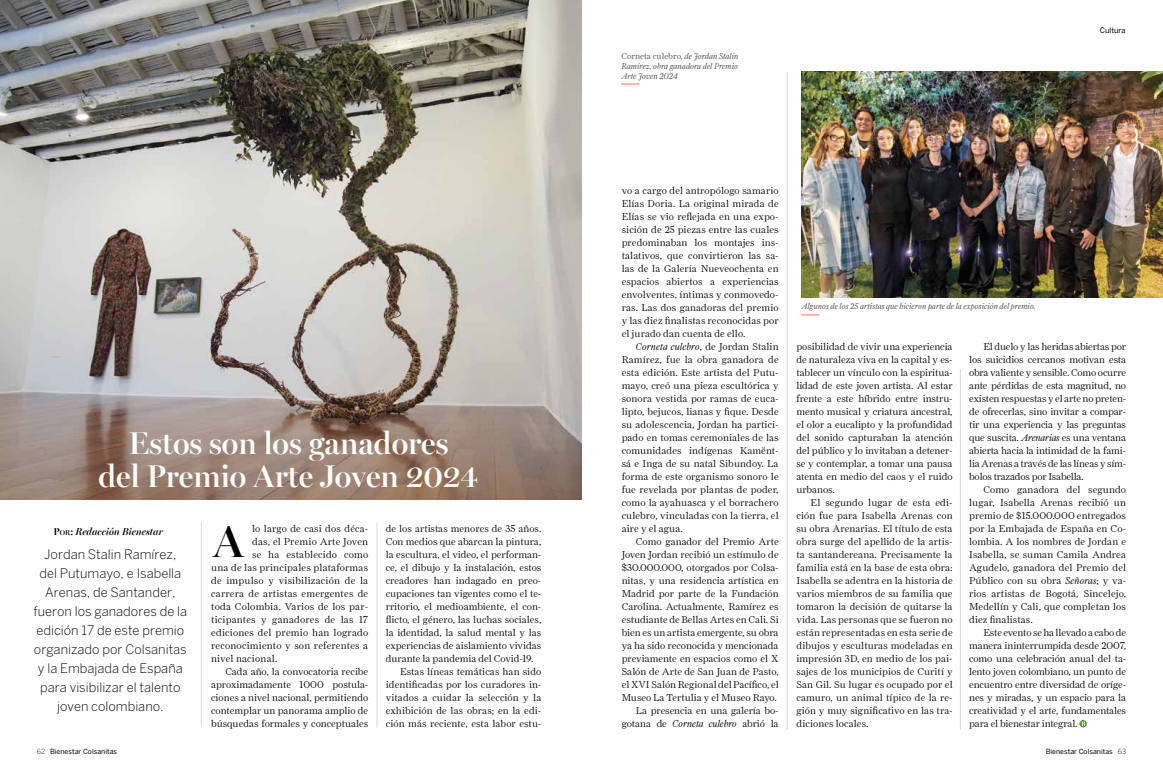
<style>
.page{position:relative;width:1163px;height:780px;background:#fff}
.page>*{position:absolute;margin:0;border:0;box-sizing:border-box;transform-origin:0 0}
.t1{font:600 45px "Miller Banner";color:#000}
.t2{font:600 31.4px/32.9px "Miller Banner";color:#fff;text-align:center}
.t3{font:300 13px/19px "Benton Sans";color:#000;text-align:center}
.t4{font:300 10px/13px "Farnham Display";color:#000;text-align:justify}
.t5{font:300 10px "Farnham Display";letter-spacing:.02em;color:#000}
.t6{font:italic 600 10px "Miller Banner";color:#000}
.t7{font:italic 300 8.5px/10px "Farnham Display";color:#4a4a49;text-align:justify}
.t8{font:7.5px "Benton Sans";color:#000}
.t9{font:7px "Benton Sans";color:#000}
.s1{font-style:normal}
.s2{font-style:normal;font-size:7px}
.s3{font-style:italic}
.s4{font-weight:300}
</style>
<div class="page">
<img style="left:0;top:0;width:581px;height:499px">
<hr style="left:787px;top:72px;width:1px;height:657px;background:#dadada">
<hr style="left:376px;top:522px;width:1px;height:205px;background:#dadada">
<hr style="left:201px;top:522px;width:1px;height:205px;background:#dadada">
<hr style="left:960px;top:369px;width:1px;height:360px;background:#dadada">
<img style="left:801px;top:72px;width:361px;height:225px">
<svg style="left:1079px;top:720px;width:7px;height:7px"></svg>
<svg style="left:1080px;top:721px;width:4px;height:4px"></svg>
<svg style="left:621px;top:84px;width:18px;height:1px"></svg>
<svg style="left:801px;top:314px;width:18px;height:1px"></svg>
<h2 class="t2" style="left:98px;top:426px;width:381px">Estos son los ganadores<br>del Premio Arte Joven 2024</h2>
<p class="t6" style="left:54px;top:525px;width:111px"><span class="s1">P</span><span class="s2">or</span><span class="s1">:</span> Redacción Bienestar</p>
<p class="t4" style="left:386px;top:522px;width:157px">de los artistas menores de 35 años.</p>
<p class="t4" style="left:386px;top:535px;width:157px">Con medios que abarcan la pintura,</p>
<p class="t4" style="left:386px;top:548px;width:157px">la escultura, el video, el performan-</p>
<p class="t4" style="left:386px;top:561px;width:157px">ce, el dibujo y la instalación, estos</p>
<p class="t4" style="left:386px;top:574px;width:157px">creadores han indagado en preo-</p>
<p class="t4" style="left:386px;top:587px;width:157px">cupaciones tan vigentes como el te-</p>
<p class="t4" style="left:386px;top:600px;width:157px">rritorio, el medioambiente, el con-</p>
<p class="t4" style="left:386px;top:613px;width:157px">flicto, el género, las luchas sociales,</p>
<p class="t4" style="left:386px;top:626px;width:157px">la identidad, la salud mental y las</p>
<p class="t4" style="left:386px;top:639px;width:157px">experiencias de aislamiento vividas</p>
<p class="t4" style="left:386px;top:652px;width:149px">durante la pandemia del Covid-19.</p>
<p class="t4" style="left:400px;top:665px;width:143px">Estas líneas temáticas han sido</p>
<p class="t4" style="left:386px;top:678px;width:157px">identificadas por los curadores in-</p>
<p class="t4" style="left:386px;top:691px;width:157px">vitados a cuidar la selección y la</p>
<p class="t4" style="left:386px;top:704px;width:157px">exhibición de las obras; en la edi-</p>
<p class="t4" style="left:386px;top:717px;width:157px">ción más reciente, esta labor estu-</p>
<h1 class="t1" style="left:213px;top:514px;width:32px">A</h1>
<p class="t5" style="left:252px;top:523px;width:118px">lo largo de casi dos déca-</p>
<p class="t5" style="left:252px;top:536px;width:118px">das, el Premio Arte Joven</p>
<p class="t5" style="left:252px;top:549px;width:118px">se ha establecido como</p>
<p class="t5" style="left:211px;top:562px;width:158px">una de las principales plataformas</p>
<p class="t5" style="left:211px;top:575px;width:158px">de impulso y visibilización de la</p>
<p class="t5" style="left:211px;top:588px;width:158px">carrera de artistas emergentes de</p>
<p class="t5" style="left:211px;top:601px;width:158px">toda Colombia. Varios de los par-</p>
<p class="t5" style="left:211px;top:614px;width:158px">ticipantes y ganadores de las 17</p>
<p class="t5" style="left:211px;top:627px;width:158px">ediciones del premio han logrado</p>
<p class="t5" style="left:211px;top:640px;width:158px">reconocimiento y son referentes a</p>
<p class="t5" style="left:211px;top:653px;width:68px">nivel nacional.</p>
<p class="t4" style="left:225px;top:665px;width:144px">Cada año, la convocatoria recibe</p>
<p class="t4" style="left:211px;top:678px;width:158px">aproximadamente 1000 postula-</p>
<p class="t4" style="left:211px;top:691px;width:158px">ciones a nivel nacional, permitiendo</p>
<p class="t4" style="left:211px;top:704px;width:158px">contemplar un panorama amplio de</p>
<p class="t4" style="left:211px;top:717px;width:158px">búsquedas formales y conceptuales</p>
<h3 class="t3" style="left:34px;top:544px;width:155px">Jordan Stalin Ramírez,<br>del Putumayo, e Isabella<br>Arenas, de Santander, fueron los ganadores de la edición 17 de este premio organizado por Colsanitas y la Embajada de España para visibilizar el talento joven colombiano.</h3>
<p class="t7" style="left:621px;top:51px;width:118px"><span class="s1">Corneta culebro,</span> de Jordan Stalin Ramírez, obra ganadora del Premio Arte Joven 2024</p>
<p class="t8" style="left:1099px;top:25px;width:27px">Cultura</p>
<p class="t4" style="left:621px;top:184px;width:158px">vo a cargo del antropólogo samario Elías Doria. La original mirada de Elías se vio reflejada en una expo&shy;sición de 25 piezas entre las cuales predominaban los montajes ins&shy;talativos, que convirtieron las sa&shy;las de la Galería Nueveochenta en espacios abiertos a experiencias envolventes, íntimas y conmovedo&shy;ras. Las dos ganadoras del premio y las diez finalistas reconocidas por el jurado dan cuenta de ello.</p>
<p class="t4" style="left:621px;top:340px;width:158px;text-indent:14px"><span class="s3">Corneta culebro</span>, de Jordan Stalin Ramírez, fue la obra ganadora de esta edición. Este artista del Putu&shy;mayo, creó una pieza escultórica y sonora vestida por ramas de euca&shy;lipto, bejucos, lianas y fique. Desde su adolescencia, Jordan ha partici&shy;pado en tomas ceremoniales de las comunidades indígenas Kamënt&shy;sá e Inga de su natal Sibundoy. La forma de este organismo sonoro le fue revelada por plantas de poder, como la ayahuasca y el borrachero culebro, vinculadas con la tierra, el aire y el agua.</p>
<p class="t4" style="left:621px;top:535px;width:158px;text-align:right">Como ganador del Premio Arte Joven Jordan recibió un estímulo de $30.000.000, otorgados por Colsa&shy;nitas, y una residencia artística en Madrid por parte de la Fundación Carolina. Actualmente, Ramírez es estudiante de Bellas Artes en Cali. Si bien es un artista emergente, su obra ya ha sido reconocida y mencionada previamente en espacios como el X Salón de Arte de San Juan de Pasto, el XVI Salón Regional del Pacífico, el Museo La Tertulia y el Museo Rayo.<br>La presencia en una galería bo&shy;gotana de <span class="s3">Corneta culebro</span> abrió la</p>
<p class="t7" style="left:801px;top:301px;width:236px">Algunos de los 25 artistas que hicieron parte de la exposición del premio.</p>
<p class="t4" style="left:796px;top:340px;width:158px">posibilidad de vivir una experiencia de naturaleza viva en la capital y es&shy;tablecer un vínculo con la espiritua&shy;lidad de este joven artista. Al estar frente a este híbrido entre instru&shy;mento musical y criatura ancestral, el olor a eucalipto y la profundidad del sonido capturaban la atención del público y lo invitaban a detener&shy;se y contemplar, a tomar una pausa atenta en medio del caos y el ruido urbanos.</p>
<p class="t4" style="left:796px;top:496px;width:158px;text-indent:14px">El segundo lugar de esta edi&shy;ción fue para Isabella Arenas con su obra Arenarias. El título de esta obra surge del apellido de la artis&shy;ta santandereana. Precisamente la familia está en la base de esta obra:<br>Isabella se adentra en la historia de varios miembros de su familia que tomaron la decisión de quitarse la vida. Las personas que se fueron no están representadas en esta serie de dibujos y esculturas modeladas en impresión 3D, en medio de los pai&shy;sajes de los municipios de Curití y San Gil. Su lugar es ocupado por el camuro, un animal típico de la re&shy;gión y muy significativo en las tra&shy;diciones locales.</p>
<p class="t4" style="left:969px;top:340px;width:158px;text-indent:14px">El duelo y las heridas abiertas por los suicidios cercanos motivan esta obra valiente y sensible. Como ocurre ante pérdidas de esta magnitud, no existen respuestas y el arte no preten&shy;de ofrecerlas, sino invitar a compar&shy;tir una experiencia y las preguntas que suscita. <span class="s3">Arenarias</span> es una ventana abierta hacia la intimidad de la fami&shy;lia Arenas a través de las líneas y sím&shy;bolos trazados por Isabella.</p>
<p class="t4" style="left:969px;top:483px;width:158px;text-indent:14px">Como ganadora del segundo lugar, Isabella Arenas recibió un premio de $15.000.000 entregados por la Embajada de España en Co&shy;lombia. A los nombres de Jordan e Isabella, se suman Camila Andrea Agudelo, ganadora del Premio del Público con su obra <span class="s3">Señoras</span>; y va&shy;rios artistas de Bogotá, Sincelejo, Medellín y Cali, que completan los diez finalistas.</p>
<p class="t4" style="left:969px;top:626px;width:158px;text-indent:14px">Este evento se ha llevado a cabo de manera ininterrumpida desde 2007, como una celebración anual del ta&shy;lento joven colombiano, un punto de encuentro entre diversidad de oríge&shy;nes y miradas, y un espacio para la creatividad y el arte, fundamentales para el bienestar integral.</p>
<p class="t9" style="left:37px;top:747px;width:82px"><span class="s4">62</span> Bienestar Colsanitas</p>
<p class="t9" style="left:1045px;top:747px;width:82px">Bienestar Colsanitas <span class="s4">63</span></p>
</div>
